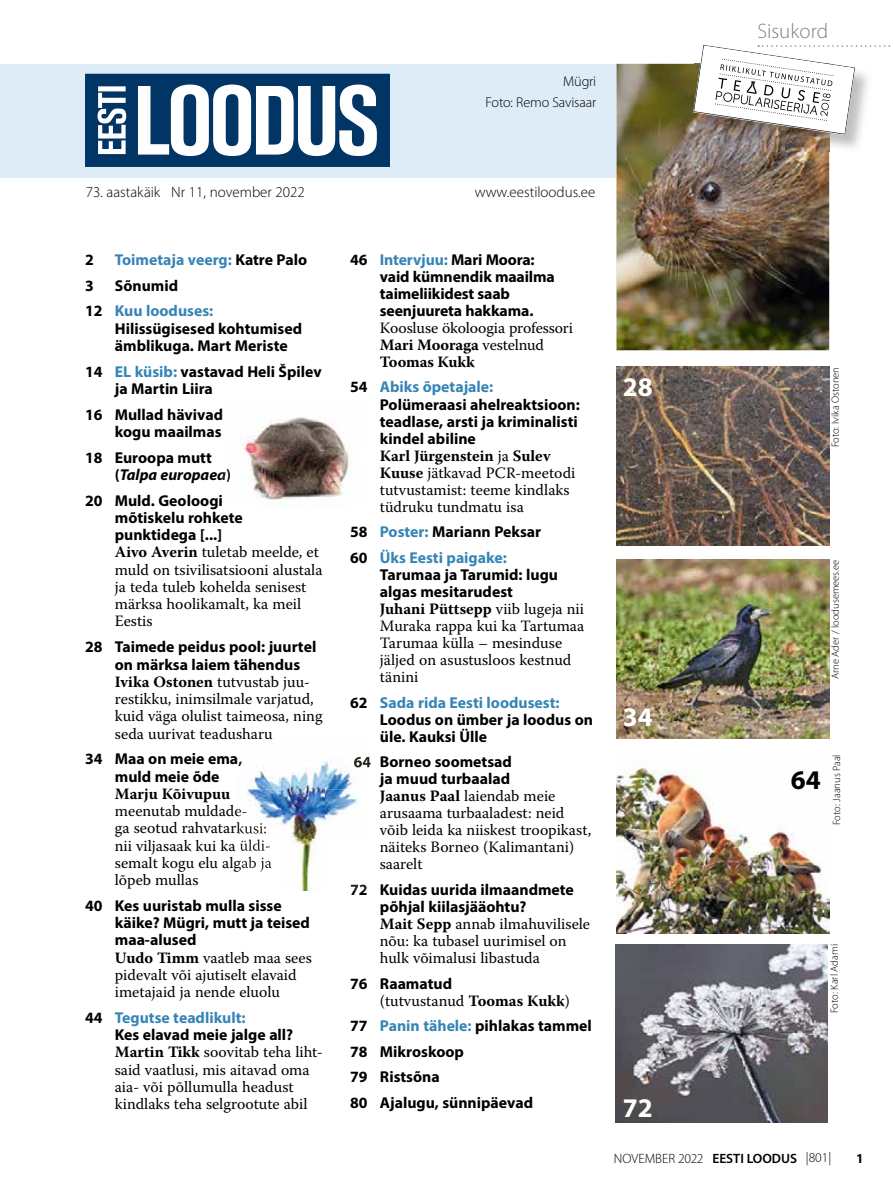
<style>
.page{position:relative;width:893px;height:1191px;background:#fff}
.page>*{position:absolute;margin:0;border:0;box-sizing:border-box;transform-origin:0 0}
.t1{font:700 27px "Myriad Pro";color:#fff}
.t2{font:700 27px "Myriad Pro";color:#000}
.t3{font:300 21px "Myriad Pro";color:#838283}
.t4{font:15.75px/17.2px "Warnock Pro";color:#000}
.t5{font:700 15.75px/17.2px "Myriad Pro";color:#000}
.t6{font:700 15.75px/25.8px "Myriad Pro";color:#3685b6;text-align:center}
.t7{font:700 15.75px "Warnock Pro";color:#000}
.t8{font:300 15px "Myriad Pro";color:#000}
.t9{font:300 14.25px/21.3px "Myriad Pro";letter-spacing:-.01em;color:#000;text-align:right}
.t10{font:600 13.5px "Myriad Pro";color:#000}
.t11{font:300 13.5px "Myriad Pro";color:#000}
.t12{font:700 13.5px "Myriad Pro";color:#000}
.t13{font:300 10.5px "Myriad Pro";color:#000}
.s1{color:#000}
.s2{color:#3685b6}
.s3{font-style:italic}
.s4{font-weight:700}
.s5{font-weight:300}
</style>
<div class="page">
<div style="left:0;top:64px;width:617px;height:113px;background:#deecf7"></div>
<svg style="left:85px;top:74px;width:305px;height:93px;background:#6585a2"></svg>
<img style="left:617px;top:64px;width:212px;height:286px">
<img style="left:615px;top:944px;width:213px;height:179px">
<img style="left:617px;top:560px;width:212px;height:178px">
<img style="left:617px;top:367px;width:212px;height:178px">
<img style="left:617px;top:761px;width:212px;height:172px">
<img style="left:829px;top:135px;width:31px;height:17px">
<img style="left:694px;top:135px;width:135px;height:17px">
<svg style="left:693px;top:45px;width:197px;height:90px"></svg>
<img style="left:238px;top:761px;width:130px;height:129px">
<svg style="left:238px;top:761px;width:4px;height:5px"></svg>
<svg style="left:238px;top:805px;width:9px;height:11px"></svg>
<img style="left:238px;top:822px;width:29px;height:15px">
<img style="left:238px;top:839px;width:32px;height:15px">
<img style="left:238px;top:856px;width:34px;height:15px">
<img style="left:354px;top:756px;width:14px;height:11px">
<img style="left:360px;top:790px;width:8px;height:14px">
<img style="left:351px;top:883px;width:17px;height:7px">
<img style="left:226px;top:417px;width:126px;height:89px">
<svg style="left:222px;top:408px;width:1px;height:12px"></svg>
<img style="left:222px;top:472px;width:4px;height:8px">
<svg style="left:227px;top:469px;width:3px;height:13px"></svg>
<p class="t9" style="left:486px;top:70px;width:112px">Mügri<br>Foto: Remo Savisaar</p>
<h2 class="t3" style="left:757px;top:20px;width:72px">Sisukord</h2>
<p class="t8" style="left:86px;top:184px;width:221px">73. aastakäik Nr 11, november 2022</p>
<p class="t8" style="left:475px;top:184px;width:122px">www.eestiloodus.ee</p>
<p class="t5" style="left:85px;top:250px;width:10px">2</p>
<p class="t6" style="left:115px;top:246px;width:194px">Toimetaja veerg: <span class="s1">Katre Palo</span></p>
<p class="t5" style="left:85px;top:276px;width:10px">3</p>
<p class="t6" style="left:85px;top:272px;width:130px"><span class="s1">Sõnumid<br>12</span> Kuu looduses:</p>
<p class="t5" style="left:115px;top:319px;width:189px">Hilissügisesed kohtumised ämblikuga. Mart Meriste</p>
<p class="t5" style="left:115px;top:362px;width:208px;text-indent:-30px">14 <span class="s2">EL küsib:</span> vastavad Heli Špilev ja Martin Liira</p>
<p class="t5" style="left:85px;top:405px;width:140px;text-align:right">16 Mullad hävivad kogu maailmas</p>
<p class="t5" style="left:115px;top:448px;width:118px;text-indent:-30px">18 Euroopa mutt (<span class="s3">Talpa europaea</span>)</p>
<p class="t5" style="left:115px;top:491px;width:130px;text-indent:-30px">20 Muld. Geoloogi mõtiskelu rohkete punktidega [...]</p>
<p class="t4" style="left:115px;top:543px;width:209px"><span class="s4">Aivo Averin</span> tuletab meelde, et muld on tsivilisatsiooni alustala ja teda tuleb kohelda senisest märksa hoolikamalt, ka meil<br>Eestis</p>
<p class="t5" style="left:115px;top:638px;width:203px;text-indent:-30px">28 Taimede peidus pool: juurtel on märksa laiem tähendus</p>
<p class="t4" style="left:115px;top:672px;width:209px"><span class="s4">Ivika Ostonen</span> tutvustab juu&shy;restikku, inimsilmale varjatud, kuid väga olulist taimeosa, ning seda uurivat teadusharu</p>
<p class="t5" style="left:85px;top:750px;width:159px;text-align:center">34 Maa on meie ema, muld meie õde</p>
<p class="t7" style="left:115px;top:784px;width:117px">Marju Kõivupuu</p>
<p class="t4" style="left:115px;top:802px;width:158px">meenutab muldade-<br>ga seotud rahvatarkusi: nii viljasaak kui ka üldi&shy;semalt kogu elu algab ja lõpeb mullas</p>
<p class="t5" style="left:115px;top:896px;width:197px;text-indent:-30px">40 Kes uuristab mulla sisse käike? Mügri, mutt ja teised maa-alused</p>
<p class="t4" style="left:115px;top:948px;width:199px"><span class="s4">Uudo Timm</span> vaatleb maa sees pidevalt või ajutiselt elavaid imetajaid ja nende eluolu</p>
<p class="t5" style="left:115px;top:1008px;width:180px;text-indent:-30px">44 <span class="s2">Tegutse teadlikult:<br></span>Kes elavad meie jalge all?</p>
<p class="t4" style="left:115px;top:1043px;width:209px"><span class="s4">Martin Tikk</span> soovitab teha liht&shy;said vaatlusi, mis aitavad oma aia- või põllumulla headust kindlaks teha selgrootute abil</p>
<p class="t5" style="left:380px;top:250px;width:176px;text-indent:-30px">46 <span class="s2">Intervjuu:</span> Mari Moora: vaid kümnendik maailma taimeliikidest saab seenjuureta hakkama.</p>
<p class="t4" style="left:380px;top:319px;width:195px">Koosluse ökoloogia professori<br><span class="s4">Mari Mooraga</span> vestelnud<br><span class="s4">Toomas Kukk</span></p>
<p class="t5" style="left:380px;top:378px;width:202px;text-indent:-30px">54 <span class="s2">Abiks õpetajale:<br></span>Polümeraasi ahelreaktsioon: teadlase, arsti ja kriminalisti kindel abiline</p>
<p class="t4" style="left:380px;top:446px;width:197px"><span class="s4">Karl Jürgenstein</span> ja <span class="s4">Sulev<br>Kuuse</span> jätkavad PCR-meetodi tutvustamist: teeme kindlaks tüdruku tundmatu isa</p>
<p class="t6" style="left:350px;top:518px;width:193px;text-align:left"><span class="s1">58</span> Poster: <span class="s1">Mariann Peksar<br>60</span> Üks Eesti paigake:</p>
<p class="t5" style="left:380px;top:565px;width:180px">Tarumaa ja Tarumid: lugu algas mesitarudest</p>
<p class="t4" style="left:380px;top:600px;width:206px"><span class="s4">Juhani Püttsepp</span> viib lugeja nii<br>Muraka rappa kui ka Tartumaa<br>Tarumaa külla – mesinduse jäljed on asustusloos kestnud tänini</p>
<p class="t5" style="left:380px;top:693px;width:215px;text-indent:-30px">62 <span class="s2">Sada rida Eesti loodusest:<br></span>Loodus on ümber ja loodus on üle. Kauksi Ülle</p>
<p class="t5" style="left:354px;top:752px;width:160px;text-align:right">64 Borneo soometsad ja muud turbaalad</p>
<p class="t4" style="left:380px;top:787px;width:213px"><span class="s4">Jaanus Paal</span> laiendab meie arusaama turbaaladest: neid võib leida ka niiskest troopikast, näiteks Borneo (Kalimantani) saarelt</p>
<p class="t5" style="left:380px;top:880px;width:196px;text-indent:-30px">72 Kuidas uurida ilmaandmete põhjal kiilasjääohtu?</p>
<p class="t4" style="left:380px;top:915px;width:212px"><span class="s4">Mait Sepp</span> annab ilmahuvilisele nõu: ka tubasel uurimisel on hulk võimalusi libastuda</p>
<p class="t5" style="left:350px;top:974px;width:103px">76 Raamatud</p>
<p class="t4" style="left:380px;top:991px;width:192px">(tutvustanud <span class="s4">Toomas Kukk</span>)</p>
<p class="t5" style="left:350px;top:1012px;width:243px;line-height:25.5px">77 <span class="s2">Panin tähele:</span> pihlakas tammel<br>78 Mikroskoop<br>79 Ristsõna<br>80 Ajalugu, sünnipäevad</p>
<h1 class="t1" style="left:623px;top:369px;width:31px">28</h1>
<h1 class="t1" style="left:623px;top:699px;width:31px">34</h1>
<h1 class="t1" style="left:623px;top:1089px;width:31px">72</h1>
<p class="t13" style="left:829px;top:447px;width:82px;rotate:-90deg">Foto: Ivika Ostonen</p>
<p class="t13" style="left:829px;top:679px;width:121px;rotate:-90deg">Arne Ader / loodusemees.ee</p>
<h1 class="t2" style="left:791px;top:762px;width:31px">64</h1>
<p class="t13" style="left:831px;top:825px;width:72px;rotate:-90deg">Foto: Jaanus Paal</p>
<p class="t13" style="left:828px;top:1013px;width:70px;rotate:-90deg">Foto: Karl Adami</p>
<p class="t11" style="left:806px;top:1150px;width:27px">|801|</p>
<p class="t10" style="left:614px;top:1150px;width:185px"><span class="s5">NOVEMBER</span> <span class="s5">2022</span> EESTI LOODUS</p>
<p class="t12" style="left:856px;top:1149px;width:9px">1</p>
</div>
